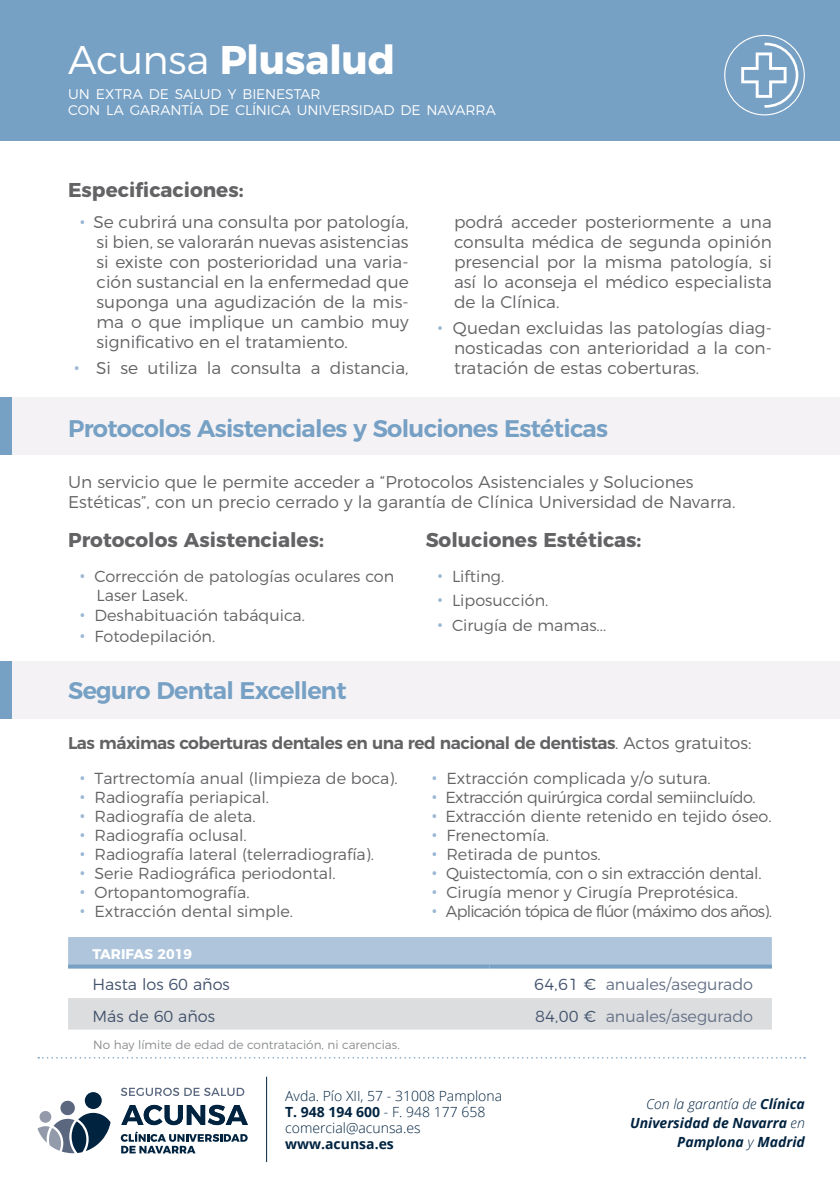
<style>
.page{position:relative;width:840px;height:1191px;background:#fff}
.page>*{position:absolute;margin:0;border:0;box-sizing:border-box;transform-origin:0 0}
.t1{font:700 40px "Montserrat";letter-spacing:-.01em;color:#fff}
.t2{font:600 24px "Montserrat";letter-spacing:-.03em;color:#76a0c4}
.t3{font:700 20px "Montserrat";color:#636366}
.punto{font:300 17px/20px "Montserrat";color:#636366;text-align:justify}
.t4{font:600 17px "Montserrat";letter-spacing:-.03em;color:#636366}
.punto-2{font:300 16px/19px "Montserrat";color:#636366}
.t5{font:300 16px "Montserrat";color:#667287}
.punto-3{font:300 16px "Montserrat";letter-spacing:-.03em;color:#636366}
.punto-4{font:300 16px "Montserrat";letter-spacing:-.05em;color:#636366}
.punto-5{font:300 16px "Montserrat";letter-spacing:-.02em;color:#636366}
.t6{font:300 16px "Montserrat";color:#42526c}
.t7{font:300 14px/16px "Open Sans";color:#002340}
.t8{font:300 14px/16px "Montserrat";letter-spacing:-.01em;color:#fff}
.t9{font:italic 700 14px/19px "Open Sans";color:#002340;text-align:right}
.t10{font:700 14px "Open Sans";color:#002340}
.t11{font:700 14px "Montserrat";color:#fff}
.t12{font:300 12px "Montserrat";color:#8a8c8f}
.s1{font-weight:300}
.s2{font-family:"Open Sans";font-weight:400;font-size:16px;color:#9ab7d3}
.s3{font-family:"Open Sans";font-weight:400;color:#9ab7d3}
.s4{color:#42526c}
.s5{font-weight:700}
</style>
<div class="page">
<svg style="left:37px;top:1092px;width:73px;height:61px"></svg>
<svg style="left:121px;top:1104px;width:127px;height:21px"></svg>
<svg style="left:121px;top:1131px;width:126px;height:22px"></svg>
<svg style="left:121px;top:1087px;width:123px;height:9px"></svg>
<hr style="left:266px;top:1076px;width:1px;height:86px;background:#002340">
<div style="left:0;top:0;width:839px;height:141px;background:#76a0c4"></div>
<svg style="left:724px;top:35px;width:80px;height:80px"></svg>
<svg style="left:38px;top:1057px;width:766px;height:1px"></svg>
<div style="left:12px;top:397px;width:827px;height:57px;background:#f4f2f5"></div>
<div style="left:12px;top:661px;width:827px;height:57px;background:#f4f2f5"></div>
<div style="left:0;top:397px;width:12px;height:57px;background:#76a0c4"></div>
<div style="left:0;top:661px;width:12px;height:57px;background:#76a0c4"></div>
<div style="left:68px;top:937px;width:703px;height:27px;background:#afc5dc"></div>
<div style="left:68px;top:998px;width:703px;height:31px;background:#dcdddf"></div>
<svg style="left:68px;top:964px;width:421px;height:4px;background:#7ea5c7"></svg>
<svg style="left:489px;top:964px;width:282px;height:4px"></svg>
<h1 class="t1" style="left:68px;top:27px;width:328px"><span class="s1">Acunsa</span> Plusalud</h1>
<p class="t8" style="left:68px;top:85px;width:429px">UN EXTRA DE SALUD Y BIENESTAR<br>CON LA GARANTÍA DE CLÍNICA UNIVERSIDAD DE NAVARRA</p>
<p class="t3" style="left:68px;top:173px;width:177px">Especificaciones:</p>
<p class="punto" style="left:96px;top:210px;width:313px;text-indent:-17px"><span class="s2">•</span> Se cubrirá una consulta por patología, si bien, se valorarán nuevas asistencias si existe con posterioridad una varia&shy;ción sustancial en la enfermedad que suponga una agudización de la mis&shy;ma o que implique un cambio muy significativo en el tratamiento.</p>
<p class="punto" style="left:74px;top:356px;width:336px"><span class="s2">•</span> Si se utiliza la consulta a distancia,</p>
<p class="punto" style="left:454px;top:210px;width:319px">podrá acceder posteriormente a una consulta médica de segunda opinión presencial por la misma patología, si así lo aconseja el médico especialista de la Clínica.</p>
<p class="punto" style="left:454px;top:316px;width:319px;text-indent:-17px"><span class="s2">•</span> Quedan excluidas las patologías diag&shy;nosticadas con anterioridad a la con&shy;tratación de estas coberturas.</p>
<p class="t2" style="left:68px;top:409px;width:541px">Protocolos Asistenciales y Soluciones Estéticas</p>
<p class="punto" style="left:68px;top:470px;width:668px">Un servicio que le permite acceder a “Protocolos Asistenciales y Soluciones<br>Estéticas”, con un precio cerrado y la garantía de Clínica Universidad de Navarra.</p>
<p class="t3" style="left:68px;top:523px;width:257px">Protocolos Asistenciales:</p>
<p class="punto-2" style="left:96px;top:565px;width:299px;text-indent:-17px"><span class="s3">•</span> Corrección de patologías oculares con<br>Laser Lasek.</p>
<p class="punto-2" style="left:79px;top:604px;width:227px"><span class="s3">•</span> Deshabituación tabáquica.</p>
<p class="punto-2" style="left:79px;top:625px;width:137px"><span class="s3">•</span> Fotodepilación.</p>
<p class="t2" style="left:68px;top:671px;width:280px">Seguro Dental Excellent</p>
<p class="t3" style="left:425px;top:523px;width:217px">Soluciones Estéticas:</p>
<p class="punto-2" style="left:437px;top:565px;width:69px"><span class="s3">•</span> Lifting.</p>
<p class="punto-2" style="left:437px;top:589px;width:113px"><span class="s3">•</span> Liposucción.</p>
<p class="punto-2" style="left:437px;top:614px;width:170px"><span class="s3">•</span> Cirugía de mamas...</p>
<p class="t4" style="left:68px;top:729px;width:684px">Las máximas coberturas dentales en una red nacional de dentistas<span class="s1">. Actos gratuitos:</span></p>
<p class="punto-2" style="left:79px;top:767px;width:319px"><span class="s3">•</span> Tartrectomía anual (limpieza de boca).</p>
<p class="punto-2" style="left:79px;top:786px;width:191px"><span class="s3">•</span> Radiografía periapical.</p>
<p class="punto-2" style="left:79px;top:805px;width:178px"><span class="s3">•</span> Radiografía de aleta.</p>
<p class="punto-2" style="left:79px;top:824px;width:169px"><span class="s3">•</span> Radiografía oclusal.</p>
<p class="punto-2" style="left:79px;top:843px;width:296px"><span class="s3">•</span> Radiografía lateral (telerradiografía).</p>
<p class="punto-2" style="left:79px;top:862px;width:258px"><span class="s3">•</span> Serie Radiográfica periodontal.</p>
<p class="punto-2" style="left:79px;top:881px;width:171px"><span class="s3">•</span> Ortopantomografía.</p>
<p class="punto-2" style="left:79px;top:900px;width:215px"><span class="s3">•</span> Extracción dental simple.</p>
<p class="punto-2" style="left:431px;top:767px;width:281px"><span class="s3">•</span> Extracción complicada y/o sutura.</p>
<p class="punto-3" style="left:431px;top:784px;width:326px"><span class="s3">•</span> Extracción quirúrgica cordal semiincluído.</p>
<p class="punto-2" style="left:431px;top:805px;width:341px"><span class="s3">•</span> Extracción diente retenido en tejido óseo.</p>
<p class="punto-2" style="left:431px;top:824px;width:119px"><span class="s3">•</span> Frenectomía.</p>
<p class="punto-2" style="left:431px;top:843px;width:171px"><span class="s3">•</span> Retirada de puntos.</p>
<p class="punto-5" style="left:431px;top:860px;width:331px"><span class="s3">•</span> Quistectomía, con o sin extracción dental.</p>
<p class="punto-2" style="left:431px;top:881px;width:308px"><span class="s3">•</span> Cirugía menor y Cirugía Preprotésica.</p>
<p class="punto-4" style="left:431px;top:898px;width:342px"><span class="s3">•</span> Aplicación tópica de flúor (máximo dos años).</p>
<p class="t11" style="left:92px;top:942px;width:101px">TARIFAS 2019</p>
<p class="t6" style="left:92px;top:972px;width:139px">Hasta los 60 años</p>
<p class="t5" style="left:534px;top:972px;width:220px"><span class="s4">64,61 €</span> anuales/asegurado</p>
<p class="t6" style="left:92px;top:1003px;width:124px">Más de 60 años</p>
<p class="t5" style="left:535px;top:1003px;width:219px"><span class="s4">84,00 €</span> anuales/asegurado</p>
<p class="t12" style="left:93px;top:1035px;width:308px">No hay límite de edad de contratación, ni carencias.</p>
<p class="t7" style="left:285px;top:1087px;width:218px">Avda. Pío XII, 57 - 31008 Pamplona<br><span class="s5">T. 948 194 600</span> - F. 948 177 658 comercial@acunsa.es</p>
<p class="t10" style="left:285px;top:1133px;width:110px">www.acunsa.es</p>
<p class="t9" style="left:629px;top:1093px;width:176px"><span class="s1">Con la garantía de</span> Clínica<br>Universidad de Navarra <span class="s1">en<br></span>Pamplona <span class="s1">y</span> Madrid</p>
</div>
